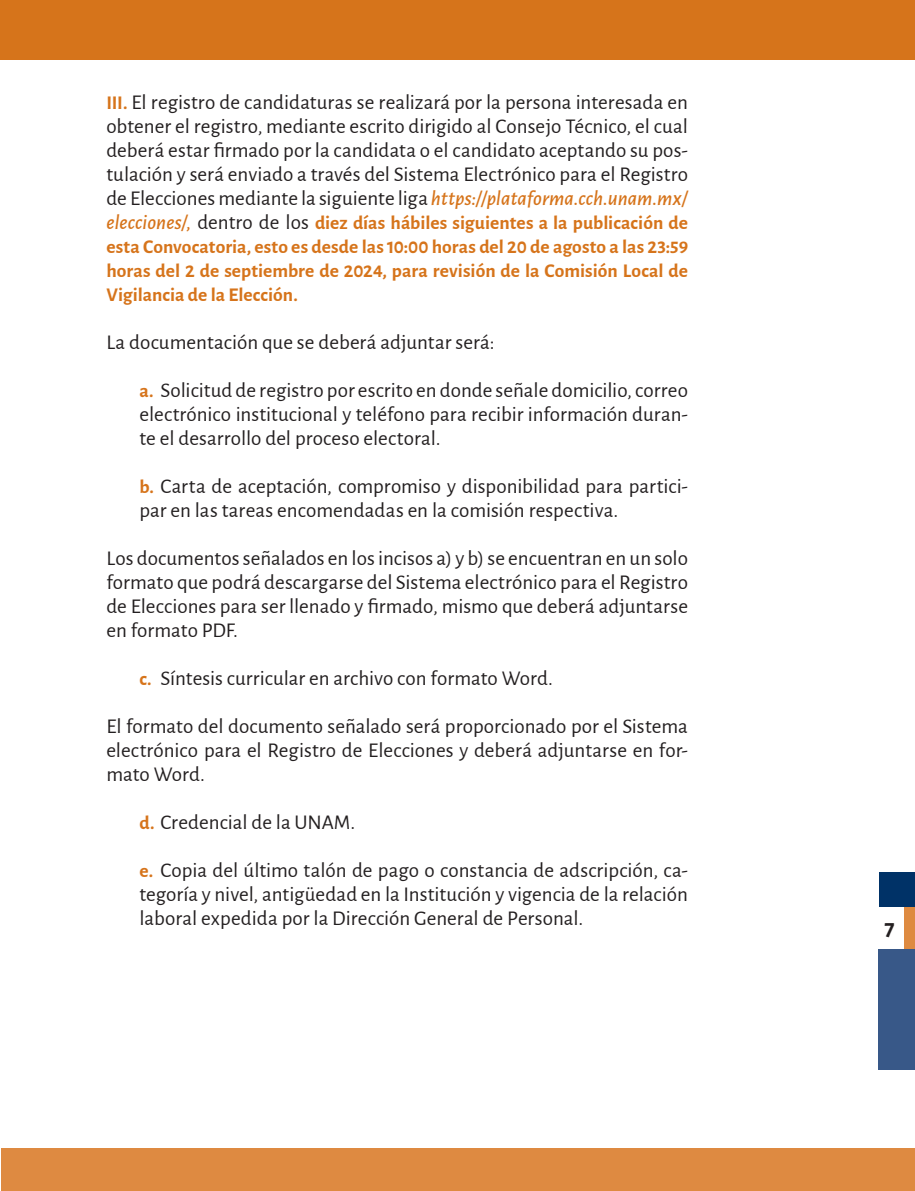
<style>
.page{position:relative;width:915px;height:1191px;background:#fff}
.page>*{position:absolute;margin:0;border:0;box-sizing:border-box;transform-origin:0 0}
.t1{font:700 24px "Alegreya Sans";color:#231f20}
.t2{font:21px/24px "Alegreya Sans";color:#231f20;text-align:justify}
.t3{font:700 19.5px/24px "Alegreya Sans";color:#d6741b;text-align:justify}
.s1{font-weight:700;font-size:19.5px;color:#d6741b}
.s2{font-weight:500;font-style:italic;color:#d6741b}
.s3{font-weight:500;font-style:italic;font-size:21px}
.s4{font-weight:400;font-size:21px;color:#231f20}
</style>
<div class="page">
<div style="left:904px;top:895px;width:10px;height:56px;background:#de8a41"></div>
<div style="left:877px;top:949px;width:37px;height:120px;background:#385888"></div>
<div style="left:879px;top:872px;width:35px;height:34px;background:#003267"></div>
<div style="left:0;top:0;width:914px;height:60px;background:#d6741b"></div>
<div style="left:2px;top:1147px;width:912px;height:44px;background:#de8a41"></div>
<p class="t2" style="left:106px;top:89px;width:583px"><span class="s1">III.</span> El registro de candidaturas se realizará por la persona interesada en obtener el registro, mediante escrito dirigido al Consejo Técnico, el cual deberá estar firmado por la candidata o el candidato aceptando su pos&shy;tulación y será enviado a través del Sistema Electrónico para el Registro de Elecciones mediante la siguiente liga <span class="s2">https://plataforma.cch.unam.mx/</span></p>
<p class="t3" style="left:106px;top:209px;width:583px"><span class="s3">elecciones/,</span> <span class="s4">dentro de los</span> diez días hábiles siguientes a la publicación de esta Convocatoria, esto es desde las 10:00 horas del 20 de agosto a las 23:59 horas del 2 de septiembre de 2024, para revisión de la Comisión Local de Vigilancia de la Elección.</p>
<p class="t2" style="left:106px;top:329px;width:390px">La documentación que se deberá adjuntar será:</p>
<p class="t2" style="left:139px;top:377px;width:550px"><span class="s1">a.</span> Solicitud de registro por escrito en donde señale domicilio, correo electrónico institucional y teléfono para recibir información duran&shy;te el desarrollo del proceso electoral.</p>
<p class="t2" style="left:139px;top:473px;width:550px"><span class="s1">b.</span> Carta de aceptación, compromiso y disponibilidad para partici&shy;par en las tareas encomendadas en la comisión respectiva.</p>
<p class="t2" style="left:106px;top:545px;width:583px">Los documentos señalados en los incisos a) y b) se encuentran en un solo formato que podrá descargarse del Sistema electrónico para el Registro de Elecciones para ser llenado y firmado, mismo que deberá adjuntarse en formato PDF.</p>
<p class="t2" style="left:139px;top:665px;width:415px"><span class="s1">c.</span> Síntesis curricular en archivo con formato Word.</p>
<p class="t2" style="left:106px;top:713px;width:583px">El formato del documento señalado será proporcionado por el Sistema electrónico para el Registro de Elecciones y deberá adjuntarse en for&shy;mato Word.</p>
<p class="t2" style="left:139px;top:809px;width:217px"><span class="s1">d.</span> Credencial de la UNAM.</p>
<p class="t2" style="left:139px;top:857px;width:550px"><span class="s1">e.</span> Copia del último talón de pago o constancia de adscripción, ca&shy;tegoría y nivel, antigüedad en la Institución y vigencia de la relación laboral expedida por la Dirección General de Personal.</p>
<p class="t1" style="left:884px;top:912px;width:12px">7</p>
</div>
